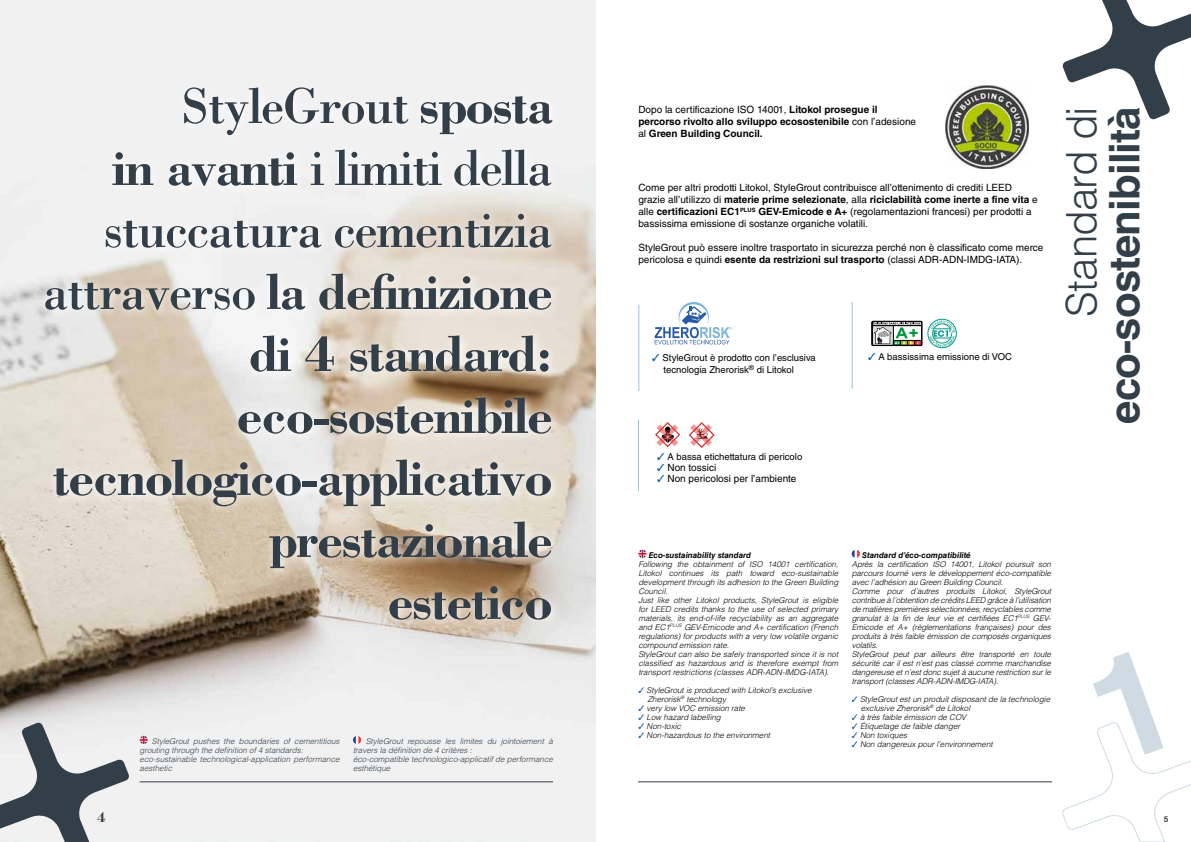
<style>
.page{position:relative;width:1191px;height:842px;background:#fff}
.page>*{position:absolute;margin:0;border:0;box-sizing:border-box;transform-origin:0 0}
.t1{font:700 52px/62px "Bodoni Std";letter-spacing:-.03em;color:#323e48;text-align:right}
.t2{font:700 42px "Helvetica LT Std";letter-spacing:-.02em;color:#323e48}
.t3{font:300 42px "Helvetica LT Std";letter-spacing:-.02em;color:#323e48}
.t4{font:700 15px "Bodoni Svty Two ITCTT";color:#3c3c3b}
.t5{font:10px/12px "Helvetica LT Std";color:#000}
.t6{font:700 10px/12px "Helvetica LT Std";color:#000}
.t7{font:9.5px/12px "Helvetica LT Std";color:#000}
.t8{font:italic 300 8px/9px "Helvetica LT Std";color:#000}
.t9{font:italic 300 8px/9px "Helvetica LT Std";color:#323e48}
.t10{font:italic 700 8px "Helvetica LT Std";color:#000}
.t11{font:700 8px "Helvetica Neue";color:#3c3c3b}
.s1{font-weight:400}
.s2{font-weight:700}
.s3{color:#07589b}
</style>
<div class="page">
<img style="left:0;top:0;width:595px;height:842px">
<svg style="left:1062px;top:0;width:129px;height:120px"></svg>
<svg style="left:0;top:722px;width:130px;height:120px"></svg>
<hr style="left:140px;top:782px;width:413px;height:1px;background:#323e48">
<hr style="left:638px;top:782px;width:414px;height:1px;background:#323e48">
<svg style="left:38px;top:80px;width:525px;height:551px"></svg>
<svg style="left:654px;top:302px;width:78px;height:42px"></svg>
<div style="left:928px;top:319px;width:28px;height:29px;background:#32ada0;border-radius:50%"></div>
<div style="left:927px;top:319px;width:29px;height:29px;border:1px solid #009a8a;border-radius:50%"></div>
<svg style="left:929px;top:320px;width:26px;height:27px"></svg>
<svg style="left:872px;top:321px;width:50px;height:25px"></svg>
<svg style="left:655px;top:422px;width:25px;height:25px"></svg>
<svg style="left:688px;top:422px;width:26px;height:26px"></svg>
<hr style="left:638px;top:305px;width:1px;height:86px;background:#91c7de">
<hr style="left:851px;top:302px;width:1px;height:87px;background:#91c7de">
<hr style="left:638px;top:419px;width:1px;height:72px;background:#91c7de">
<svg style="left:851px;top:550px;width:9px;height:8px"></svg>
<svg style="left:638px;top:550px;width:8px;height:8px"></svg>
<svg style="left:140px;top:736px;width:8px;height:8px"></svg>
<svg style="left:353px;top:736px;width:8px;height:8px"></svg>
<img style="left:945px;top:85px;width:83px;height:83px">
<svg style="left:1062px;top:722px;width:129px;height:120px"></svg>
<h1 class="t1" style="left:43px;top:74px;width:512px"><span class="s1">StyleGrout</span> sposta<br>in avanti <span class="s1">i limiti della stuccatura cementizia attraverso</span> la definizione di 4 standard: eco-sostenibile tecnologico-applicativo prestazionale<br>estetico</h1>
<p class="t9" style="left:140px;top:737px;width:201px;text-indent:12px">StyleGrout pushes the boundaries of cementitious grouting through the definition of 4 standards: eco-sustainable technological-application performance aesthetic</p>
<p class="t9" style="left:353px;top:737px;width:201px;text-indent:13px">StyleGrout repousse les limites du jointoiement à travers la définition de 4 critères :<br>éco-compatible technologico-applicatif de performance esthétique</p>
<p class="t6" style="left:638px;top:103px;width:279px"><span class="s1">Dopo la certificazione ISO 14001,</span> Litokol prosegue il percorso rivolto allo sviluppo ecosostenibile <span class="s1">con l’adesione al</span> Green Building Council.</p>
<p class="t5" style="left:638px;top:181px;width:401px">Come per altri prodotti Litokol, StyleGrout contribuisce all’ottenimento di crediti LEED grazie all’utilizzo di <span class="s2">materie prime selezionate</span>, alla <span class="s2">riciclabilità come inerte a fine vita</span> e alle <span class="s2">certificazioni EC1</span><sup>PLUS</sup> <span class="s2">GEV-Emicode e A+</span> (regolamentazioni francesi) per prodotti a bassissima emissione di sostanze organiche volatili.</p>
<p class="t5" style="left:638px;top:241px;width:406px">StyleGrout può essere inoltre trasportato in sicurezza perché non è classificato come merce pericolosa e quindi <span class="s2">esente da restrizioni sul trasporto</span> (classi ADR-ADN-IMDG-IATA).</p>
<p class="t7" style="left:663px;top:352px;width:154px;text-indent:-11px"><span class="s3">✓</span> StyleGrout è prodotto con l’esclusiva tecnologia Zherorisk<sup>®</sup> di Litokol</p>
<p class="t7" style="left:868px;top:351px;width:145px"><span class="s3">✓</span> A bassissima emissione di VOC</p>
<p class="t7" style="left:657px;top:451px;width:147px"><span class="s3">✓</span> A bassa etichettatura di pericolo</p>
<p class="t5" style="left:657px;top:462px;width:61px"><span class="s3">✓</span> Non tossici</p>
<p class="t5" style="left:657px;top:473px;width:141px"><span class="s3">✓</span> Non pericolosi per l’ambiente</p>
<h2 class="t3" style="left:1055px;top:317px;width:212px;rotate:-90deg">Standard di</h2>
<h2 class="t2" style="left:1099px;top:424px;width:319px;rotate:-90deg">eco-sostenibilità</h2>
<p class="t10" style="left:649px;top:550px;width:104px">Eco-sustainability standard</p>
<p class="t8" style="left:638px;top:559px;width:201px">Following the obtainment of ISO 14001 certification, Litokol continues its path toward eco-sustainable development through its adhesion to the Green Building Council.<br>Just like other Litokol products, StyleGrout is eligible for LEED credits thanks to the use of selected primary materials, its end-of-life recyclability as an aggregate and EC1<sup>PLUS</sup> GEV-Emicode and A+ certification (French regulations) for products with a very low volatile organic compound emission rate.<br>StyleGrout can also be safely transported since it is not classified as hazardous and is therefore exempt from transport restrictions (classes ADR-ADN-IMDG-IATA).</p>
<p class="t8" style="left:647px;top:685px;width:166px;text-indent:-9px"><span class="s3">✓</span> StyleGrout is produced with Litokol’s exclusive<br>Zherorisk<sup>®</sup> technology</p>
<p class="t8" style="left:638px;top:703px;width:108px"><span class="s3">✓</span> very low VOC emission rate</p>
<p class="t8" style="left:638px;top:712px;width:84px"><span class="s3">✓</span> Low hazard labelling</p>
<p class="t8" style="left:638px;top:721px;width:44px"><span class="s3">✓</span> Non-toxic</p>
<p class="t8" style="left:638px;top:730px;width:133px"><span class="s3">✓</span> Non-hazardous to the environment</p>
<p class="t10" style="left:862px;top:550px;width:110px">Standard d’éco-compatibilité</p>
<p class="t8" style="left:851px;top:559px;width:201px">Après la certification ISO 14001, Litokol poursuit son parcours tourné vers le développement éco-compatible avec l’adhésion au Green Building Council.<br>Comme pour d’autres produits Litokol, StyleGrout contribue à l’obtention de crédits LEED grâce à l’utilisation de matières premières sélectionnées, recyclables comme granulat à la fin de leur vie et certifiées EC1<sup>PLUS</sup> GEV-Emicode et A+ (règlementations françaises) pour des produits à très faible émission de composés organiques volatils.<br>StyleGrout peut par ailleurs être transporté en toute sécurité car il est n’est pas classé comme marchandise dangereuse et n’est donc sujet à aucune restriction sur le transport (classes ADR-ADN-IMDG-IATA).</p>
<p class="t8" style="left:860px;top:694px;width:191px;text-indent:-9px"><span class="s3">✓</span> StyleGrout est un produit disposant de la technologie exclusive Zherorisk<sup>®</sup> de Litokol</p>
<p class="t8" style="left:851px;top:712px;width:116px"><span class="s3">✓</span> à très faible émission de COV</p>
<p class="t8" style="left:851px;top:721px;width:110px"><span class="s3">✓</span> Étiquetage de faible danger</p>
<p class="t8" style="left:851px;top:730px;width:57px"><span class="s3">✓</span> Non toxiques</p>
<p class="t8" style="left:851px;top:739px;width:142px"><span class="s3">✓</span> Non dangereux pour l’environnement</p>
<h3 class="t4" style="left:97px;top:804px;width:10px">4</h3>
<p class="t11" style="left:1163px;top:813px;width:6px">5</p>
</div>
